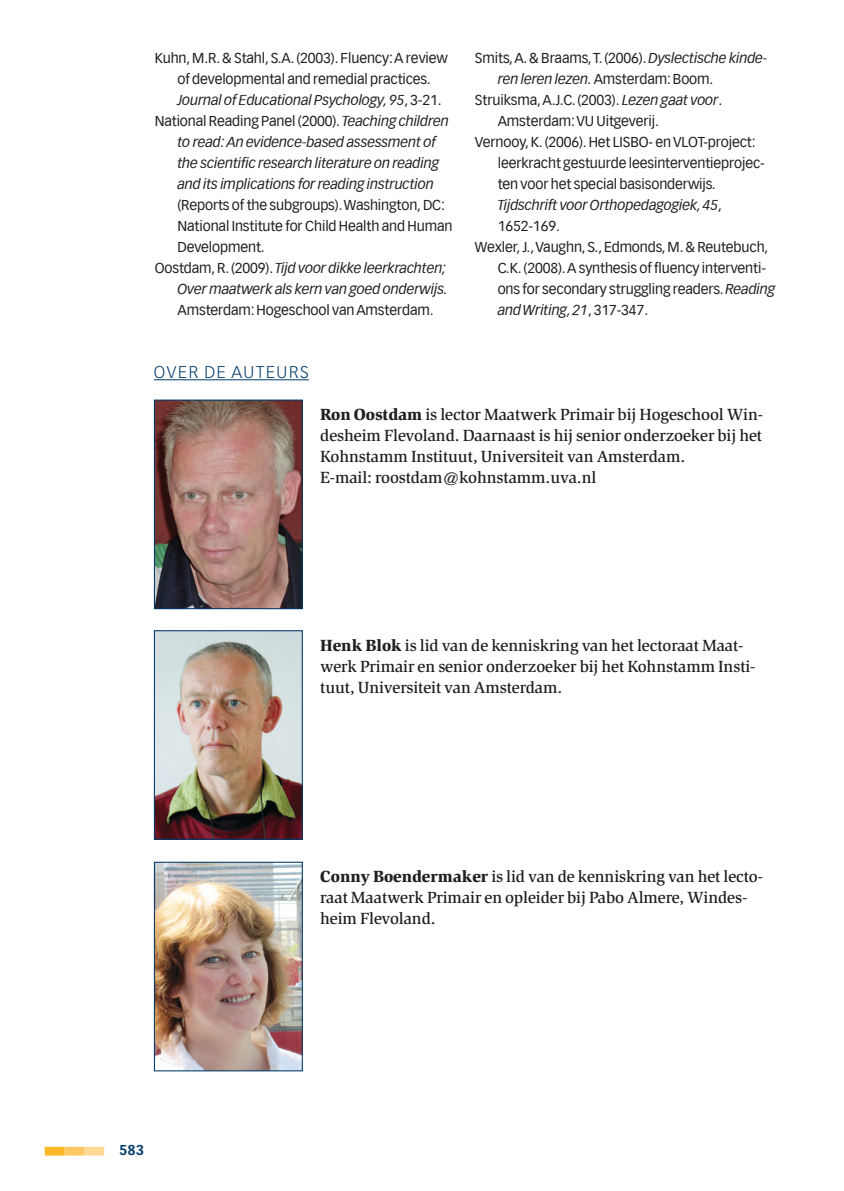
<style>
.page{position:relative;width:844px;height:1191px;background:#fff}
.page>*{position:absolute;margin:0;border:0;box-sizing:border-box;transform-origin:0 0}
._0_auteur{font:500 16.62px/21px "Slimbach";letter-spacing:-.005em;color:#231f20}
._0_auteur-2{font:300 16.62px "Vectora LH";letter-spacing:.1em;color:#003968}
._1_titel{font:14px/21px "Vectora LT";letter-spacing:-.01em;color:#231f20}
._1_titel-2{font:italic 14px/21px "Vectora LT";letter-spacing:-.01em;color:#231f20}
.t1{font:700 14px "Vectora LH";color:#003968}
.s1{font-style:italic}
.s2{font-style:normal}
.s3{font-weight:900}
</style>
<div class="page">
<div style="left:45px;top:1146px;width:19px;height:9px;background:#fcb828"></div>
<div style="left:64px;top:1146px;width:20px;height:9px;background:#fec963"></div>
<div style="left:84px;top:1146px;width:20px;height:9px;background:#fed895"></div>
<hr style="left:154px;top:379px;width:155px;height:1px;background:#003968">
<img style="left:156px;top:401px;width:145px;height:206px">
<div style="left:154px;top:399px;width:149px;height:210px;border:1px solid #003968"></div>
<img style="left:156px;top:632px;width:145px;height:206px">
<div style="left:154px;top:630px;width:149px;height:210px;border:1px solid #003968"></div>
<img style="left:156px;top:863px;width:145px;height:206px">
<div style="left:154px;top:861px;width:149px;height:210px;border:1px solid #003968"></div>
<p class="_1_titel" style="left:177px;top:48px;width:272px;text-indent:-23px">Kuhn, M.R. &amp; Stahl, S.A. (2003). Fluency: A review of developmental and remedial practices.<br><span class="s1">Journal of Educational Psychology, 95</span>, 3-21.</p>
<p class="_1_titel-2" style="left:177px;top:111px;width:276px;text-indent:-23px"><span class="s2">National Reading Panel (2000).</span> Teaching children to read: An evidence-based assessment of the scientific research literature on reading and its implications for reading instruction <span class="s2">(Reports of the subgroups). Washington, DC:<br>National Institute for Child Health and Human Development.</span></p>
<p class="_1_titel-2" style="left:177px;top:258px;width:272px;text-align:justify;text-indent:-23px"><span class="s2">Oostdam, R. (2009).</span> Tijd voor dikke leerkrachten; Over maatwerk als kern van goed onderwijs.<br><span class="s2">Amsterdam: Hogeschool van Amsterdam.</span></p>
<p class="_0_auteur-2" style="left:154px;top:362px;width:156px">OVER DE AUTEURS</p>
<p class="_1_titel" style="left:497px;top:48px;width:271px;text-indent:-23px">Smits, A. &amp; Braams, T. (2006). <span class="s1">Dyslectische kinde&shy;ren leren lezen.</span> Amsterdam: Boom.</p>
<p class="_1_titel" style="left:497px;top:90px;width:226px;text-indent:-23px">Struiksma, A.J.C. (2003). <span class="s1">Lezen gaat voor</span>.<br>Amsterdam: VU Uitgeverij.</p>
<p class="_1_titel" style="left:497px;top:132px;width:268px;text-indent:-23px">Vernooy, K. (2006). Het LISBO- en VLOT-project: leerkracht gestuurde leesinterventieprojec&shy;ten voor het special basisonderwijs.<br><span class="s1">Tijdschrift voor Orthopedagogiek, 45</span>, 1652-169.</p>
<p class="_1_titel" style="left:497px;top:237px;width:279px;text-indent:-23px">Wexler, J., Vaughn, S., Edmonds, M. &amp; Reutebuch, C.K. (2008). A synthesis of fluency interventi&shy;ons for secondary struggling readers. <span class="s1">Reading and Writing, 21</span>, 317-347.</p>
<p class="_0_auteur" style="left:320px;top:404px;width:444px;text-align:justify"><span class="s3">Ron Oostdam</span> is lector Maatwerk Primair bij Hogeschool Win&shy;desheim Flevoland. Daarnaast is hij senior onderzoeker bij het Kohnstamm Instituut, Universiteit van Amsterdam.</p>
<p class="_0_auteur" style="left:320px;top:467px;width:277px">E-mail: roostdam@kohnstamm.uva.nl</p>
<p class="_0_auteur" style="left:320px;top:635px;width:436px"><span class="s3">Henk Blok</span> is lid van de kenniskring van het lectoraat Maat&shy;werk Primair en senior onderzoeker bij het Kohnstamm Insti&shy;tuut, Universiteit van Amsterdam.</p>
<p class="_0_auteur" style="left:320px;top:866px;width:444px"><span class="s3">Conny Boendermaker</span> is lid van de kenniskring van het lecto&shy;raat Maatwerk Primair en opleider bij Pabo Almere, Windes&shy;heim Flevoland.</p>
<p class="t1" style="left:119px;top:1142px;width:26px">583</p>
</div>
